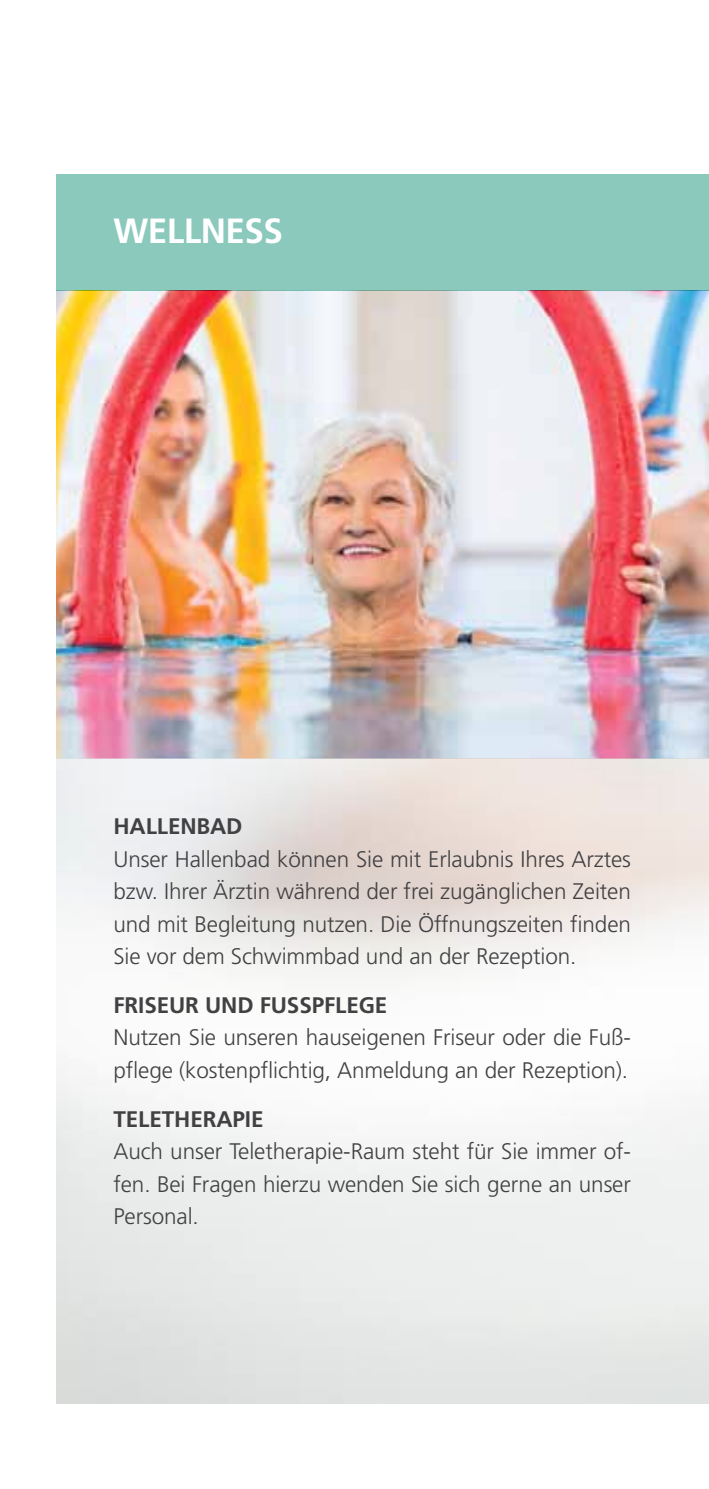
<style>
.page{position:relative;width:709px;height:1489px;background:#fff}
.page>*{position:absolute;margin:0;border:0;box-sizing:border-box;transform-origin:0 0}
.t1{font:700 35px "Frutiger LT Pro";letter-spacing:-.015em;color:#fff}
.t2{font:300 22.5px/32.5px "Frutiger LT Pro";letter-spacing:-.005em;color:#414042;text-align:justify}
.t3{font:700 22.5px "Frutiger LT Pro";letter-spacing:-.005em;color:#414042}
</style>
<div class="page">
<img style="left:57px;top:291px;width:652px;height:1112px">
<div style="left:57px;top:174px;width:652px;height:117px;background:#8bc9bd"></div>
<h1 class="t1" style="left:113px;top:209px;width:171px">WELLNESS</h1>
<p class="t3" style="left:113px;top:812px;width:131px">HALLENBAD</p>
<p class="t2" style="left:113px;top:842px;width:519px">Unser Hallenbad können Sie mit Erlaubnis Ihres Arztes bzw. Ihrer Ärztin während der frei zugänglichen Zeiten und mit Begleitung nutzen. Die Öffnungszeiten finden Sie vor dem Schwimmbad und an der Rezeption.</p>
<p class="t3" style="left:113px;top:991px;width:25px">FRISEUR</p>
<p class="t3" style="left:205px;top:991px;width:79px">UND FUSSPFL</p>
<p class="t3" style="left:346px;top:991px;width:43px">EGE</p>
<p class="t2" style="left:113px;top:1021px;width:519px">Nutzen Sie unseren hauseigenen Friseur oder die Fuß&shy;pflege (kostenpflichtig, Anmeldung an der Rezeption).</p>
<p class="t3" style="left:113px;top:1105px;width:152px">TELETHERAPIE</p>
<p class="t2" style="left:113px;top:1135px;width:519px">Auch unser Teletherapie-Raum steht für Sie immer of&shy;fen. Bei Fragen hierzu wenden Sie sich gerne an unser Personal.</p>
</div>
